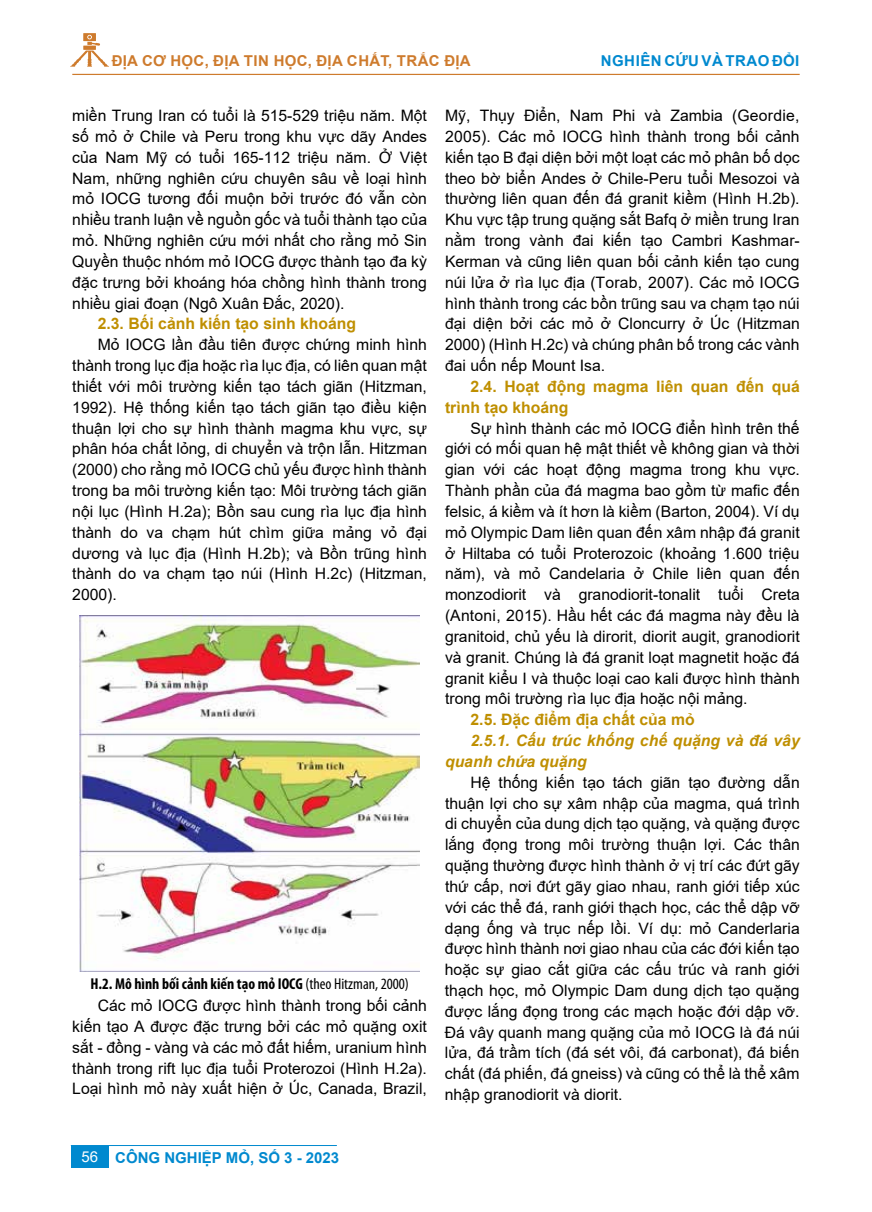
<style>
.page{position:relative;width:872px;height:1212px;background:#fff}
.page>*{position:absolute;margin:0;border:0;box-sizing:border-box;transform-origin:0 0}
.t1{font:15.75px/20.9px "Arial";color:#000;text-align:justify}
.t2{font:700 15.75px/20.9px "Arial";color:#bf8f00}
.t3{font:700 condensed 15.75px "Myriad Pro";color:#000}
.t4{font:italic 700 15.75px/20.9px "Arial";color:#bf8f00}
.t5{font:700 15px "Arial";letter-spacing:.02em;color:#ce7b2d}
.t6{font:700 15px "Arial";letter-spacing:.01em;color:#0089cf}
.t7{font:700 15px "Arial";letter-spacing:.035em;color:#0089cf}
.s1{font-weight:400}
.s2{font-weight:400;color:#fff}
</style>
<div class="page">
<svg style="left:70px;top:33px;width:39px;height:34px"></svg>
<hr style="left:72px;top:74px;width:727px;height:1px;background:#ce7b2d">
<img style="left:80px;top:615px;width:340px;height:356px">
<div style="left:71px;top:1146px;width:37px;height:21px;background:#0089cf"></div>
<hr style="left:71px;top:1145px;width:266px;height:1px;background:#0089cf">
<p class="t5" style="left:112px;top:50px;width:360px">ĐỊA CƠ HỌC, ĐỊA TIN HỌC, ĐỊA CHẤT, TRẮC ĐỊA</p>
<p class="t7" style="left:601px;top:50px;width:200px">NGHIÊN CỨU VÀ TRAO ĐỔI</p>
<p class="t1" style="left:72px;top:105px;width:356px">miền Trung Iran có tuổi là 515-529 triệu năm. Một số mỏ ở Chile và Peru trong khu vực dãy Andes của Nam Mỹ có tuổi 165-112 triệu năm. Ở Việt Nam, những nghiên cứu chuyên sâu về loại hình mỏ IOCG tương đối muộn bởi trước đó vẫn còn nhiều tranh luận về nguồn gốc và tuổi thành tạo của mỏ. Những nghiên cứu mới nhất cho rằng mỏ Sin Quyền thuộc nhóm mỏ IOCG được thành tạo đa kỳ đặc trưng bởi khoáng hóa chồng hình thành trong nhiều giai đoạn (Ngô Xuân Đắc, 2020).</p>
<p class="t2" style="left:98px;top:314px;width:260px">2.3. Bối cảnh kiến tạo sinh khoáng</p>
<p class="t1" style="left:72px;top:334px;width:356px;text-indent:25px">Mỏ IOCG lần đầu tiên được chứng minh hình thành trong lục địa hoặc rìa lục địa, có liên quan mật thiết với môi trường kiến tạo tách giãn (Hitzman, 1992). Hệ thống kiến tạo tách giãn tạo điều kiện thuận lợi cho sự hình thành magma khu vực, sự phân hóa chất lỏng, di chuyển và trộn lẫn. Hitzman (2000) cho rằng mỏ IOCG chủ yếu được hình thành trong ba môi trường kiến tạo: Môi trường tách giãn nội lục (Hình H.2a); Bồn sau cung rìa lục địa hình thành do va chạm hút chìm giữa mảng vỏ đại dương và lục địa (Hình H.2b); và Bồn trũng hình thành do va chạm tạo núi (Hình H.2c) (Hitzman, 2000).</p>
<p class="t1" style="left:445px;top:105px;width:356px">Mỹ, Thụy Điển, Nam Phi và Zambia (Geordie, 2005). Các mỏ IOCG hình thành trong bối cảnh kiến tạo B đại diện bởi một loạt các mỏ phân bố dọc theo bờ biển Andes ở Chile-Peru tuổi Mesozoi và thường liên quan đến đá granit kiềm (Hình H.2b).<br>Khu vực tập trung quặng sắt Bafq ở miền trung Iran nằm trong vành đai kiến tạo Cambri Kashmar-Kerman và cũng liên quan bối cảnh kiến tạo cung núi lửa ở rìa lục địa (Torab, 2007). Các mỏ IOCG hình thành trong các bồn trũng sau va chạm tạo núi đại diện bởi các mỏ ở Cloncurry ở Úc (Hitzman 2000) (Hình H.2c) và chúng phân bố trong các vành đai uốn nếp Mount Isa.</p>
<p class="t2" style="left:445px;top:376px;width:356px;text-indent:25px">2.4. Hoạt động magma liên quan đến quá trình tạo khoáng</p>
<p class="t1" style="left:445px;top:417px;width:356px;text-indent:25px">Sự hình thành các mỏ IOCG điển hình trên thế giới có mối quan hệ mật thiết về không gian và thời gian với các hoạt động magma trong khu vực.<br>Thành phần của đá magma bao gồm từ mafic đến felsic, á kiềm và ít hơn là kiềm (Barton, 2004). Ví dụ mỏ Olympic Dam liên quan đến xâm nhập đá granit ở Hiltaba có tuổi Proterozoic (khoảng 1.600 triệu năm), và mỏ Candelaria ở Chile liên quan đến monzodiorit và granodiorit-tonalit tuổi Creta (Antoni, 2015). Hầu hết các đá magma này đều là granitoid, chủ yếu là dirorit, diorit augit, granodiorit và granit. Chúng là đá granit loạt magnetit hoặc đá granit kiểu I và thuộc loại cao kali được hình thành trong môi trường rìa lục địa hoặc nội mảng.</p>
<p class="t2" style="left:470px;top:709px;width:226px">2.5. Đặc điểm địa chất của mỏ</p>
<p class="t4" style="left:445px;top:730px;width:356px;text-indent:25px">2.5.1. Cấu trúc khống chế quặng và đá vây quanh chứa quặng</p>
<p class="t1" style="left:445px;top:772px;width:356px;text-indent:26px">Hệ thống kiến tạo tách giãn tạo đường dẫn thuận lợi cho sự xâm nhập của magma, quá trình di chuyển của dung dịch tạo quặng, và quặng được lắng đọng trong môi trường thuận lợi. Các thân quặng thường được hình thành ở vị trí các đứt gãy thứ cấp, nơi đứt gãy giao nhau, ranh giới tiếp xúc với các thể đá, ranh giới thạch học, các thể dập vỡ dạng ống và trục nếp lồi. Ví dụ: mỏ Canderlaria được hình thành nơi giao nhau của các đới kiến tạo hoặc sự giao cắt giữa các cấu trúc và ranh giới thạch học, mỏ Olympic Dam dung dịch tạo quặng được lắng đọng trong các mạch hoặc đới dập vỡ.<br>Đá vây quanh mang quặng của mỏ IOCG là đá núi lửa, đá trầm tích (đá sét vôi, đá carbonat), đá biến chất (đá phiến, đá gneiss) và cũng có thể là thể xâm nhập granodiorit và diorit.</p>
<p class="t3" style="left:90px;top:974px;width:320px">H.2. Mô hình bối cảnh kiến tạo mỏ IOCG <span class="s1">(theo Hitzman, 2000)</span></p>
<p class="t1" style="left:72px;top:995px;width:356px;text-indent:25px">Các mỏ IOCG được hình thành trong bối cảnh kiến tạo A được đặc trưng bởi các mỏ quặng oxit sắt - đồng - vàng và các mỏ đất hiếm, uranium hình thành trong rift lục địa tuổi Proterozoi (Hình H.2a).<br>Loại hình mỏ này xuất hiện ở Úc, Canada, Brazil,</p>
<p class="t6" style="left:81px;top:1147px;width:259px"><span class="s2">56</span> CÔNG NGHIỆP MỎ, SỐ 3 - 2023</p>
</div>
